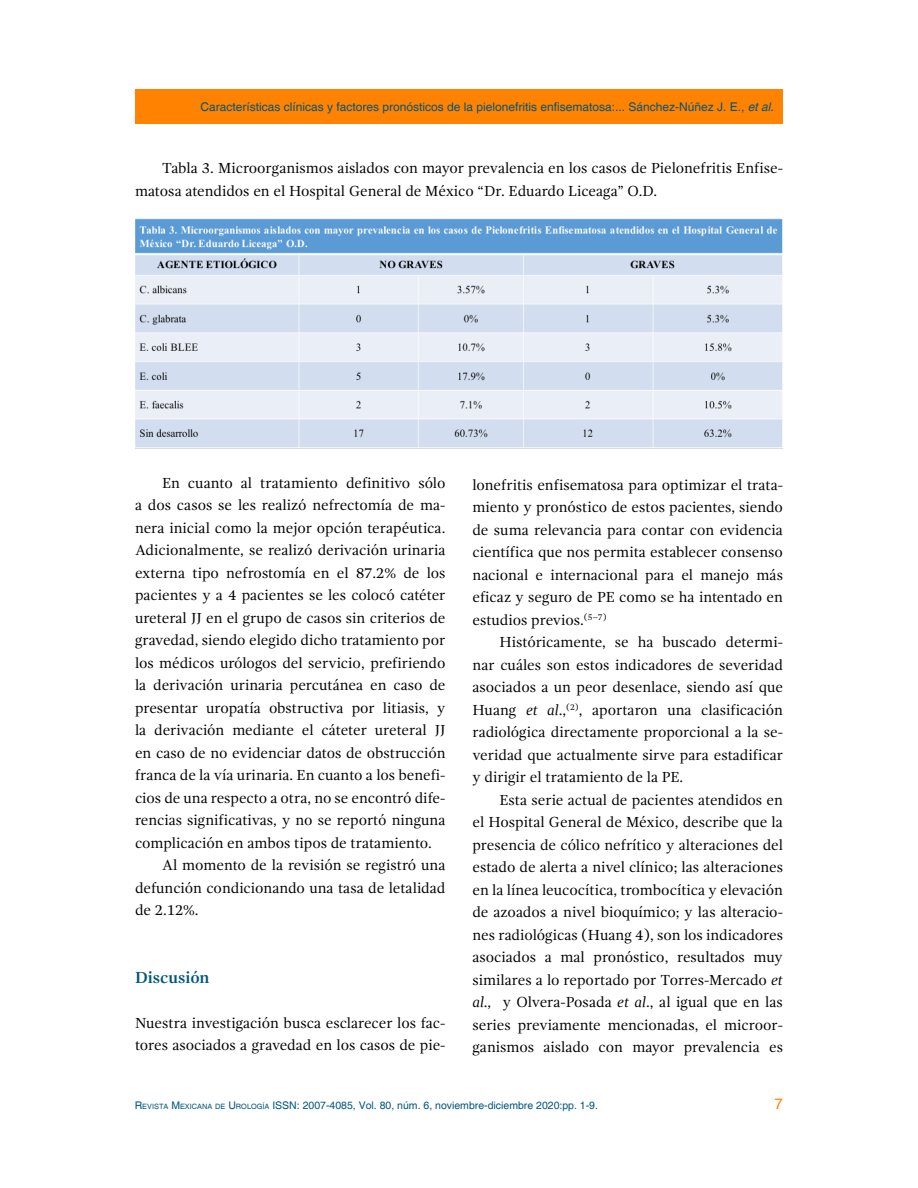
<style>
.page{position:relative;width:918px;height:1188px;background:#fff}
.page>*{position:absolute;margin:0;border:0;box-sizing:border-box;transform-origin:0 0}
.t1{font:700 16.5px "Gandhi Serif";color:#00567d}
.t2{font:15px/22.5px "Gandhi Serif";color:#000;text-align:justify}
.t3{font:15px "Helvetica";color:#ff8300}
.t4{font:12px "Helvetica";color:#00567d}
.t5{font:10.5px "Helvetica";color:#00567d}
.s1{font-style:italic}
.s2{font-style:inherit}
.s3{font-size:7.35px}
</style>
<div class="page">
<div style="left:135px;top:89px;width:648px;height:34px;background:#ff8300"></div>
<img style="left:135px;top:218px;width:648px;height:230px">
<p class="t4" style="left:200px;top:100px;width:575px">Características clínicas y factores pronósticos de la pielonefritis enfisematosa:... Sánchez-Núñez J. E., <span class="s1">et al.</span></p>
<p class="t2" style="left:135px;top:157px;width:649px;text-indent:27px">Tabla 3. Microorganismos aislados con mayor prevalencia en los casos de Pielonefritis Enfise&shy;matosa atendidos en el Hospital General de México “Dr. Eduardo Liceaga” O.D.</p>
<p class="t2" style="left:162px;top:471px;width:285px">En cuanto al tratamiento definitivo sólo</p>
<p class="t2" style="left:135px;top:494px;width:312px">a dos casos se les realizó nefrectomía de ma-</p>
<p class="t2" style="left:135px;top:516px;width:312px">nera inicial como la mejor opción terapéutica.</p>
<p class="t2" style="left:135px;top:539px;width:312px">Adicionalmente, se realizó derivación urinaria</p>
<p class="t2" style="left:135px;top:561px;width:312px">externa tipo nefrostomía en el 87.2% de los</p>
<p class="t2" style="left:135px;top:584px;width:312px">pacientes y a 4 pacientes se les colocó catéter</p>
<p class="t2" style="left:135px;top:606px;width:312px">ureteral JJ en el grupo de casos sin criterios de</p>
<p class="t2" style="left:135px;top:629px;width:312px">gravedad, siendo elegido dicho tratamiento por</p>
<p class="t2" style="left:135px;top:651px;width:312px">los médicos urólogos del servicio, prefiriendo</p>
<p class="t2" style="left:135px;top:674px;width:312px">la derivación urinaria percutánea en caso de</p>
<p class="t2" style="left:135px;top:696px;width:312px">presentar uropatía obstructiva por litiasis, y</p>
<p class="t2" style="left:135px;top:719px;width:312px">la derivación mediante el cáteter ureteral JJ</p>
<p class="t2" style="left:135px;top:741px;width:312px">en caso de no evidenciar datos de obstrucción</p>
<p class="t2" style="left:135px;top:764px;width:312px">franca de la vía urinaria. En cuanto a los benefi-</p>
<p class="t2" style="left:135px;top:786px;width:312px">cios de una respecto a otra, no se encontró dife-</p>
<p class="t2" style="left:135px;top:809px;width:312px">rencias significativas, y no se reportó ninguna</p>
<p class="t2" style="left:135px;top:831px;width:299px">complicación en ambos tipos de tratamiento.</p>
<p class="t2" style="left:162px;top:854px;width:285px">Al momento de la revisión se registró una</p>
<p class="t2" style="left:135px;top:876px;width:312px">defunción condicionando una tasa de letalidad</p>
<p class="t2" style="left:135px;top:899px;width:65px">de 2.12%.</p>
<p class="t1" style="left:135px;top:968px;width:76px">Discusión</p>
<p class="t2" style="left:135px;top:1011px;width:312px">Nuestra investigación busca esclarecer los fac&shy;tores asociados a gravedad en los casos de pie-</p>
<p class="t2" style="left:472px;top:473px;width:312px">lonefritis enfisematosa para optimizar el trata&shy;miento y pronóstico de estos pacientes, siendo de suma relevancia para contar con evidencia científica que nos permita establecer consenso nacional e internacional para el manejo más eficaz y seguro de PE como se ha intentado en estudios previos.<sup>(5–7)</sup></p>
<p class="t2" style="left:472px;top:631px;width:312px;text-indent:27px">Históricamente, se ha buscado determi&shy;nar cuáles son estos indicadores de severidad asociados a un peor desenlace, siendo así que Huang <span class="s1">et al</span>.,<sup>(2)</sup>, aportaron una clasificación radiológica directamente proporcional a la se&shy;veridad que actualmente sirve para estadificar y dirigir el tratamiento de la PE.</p>
<p class="t2" style="left:473px;top:788px;width:312px;text-indent:27px">Esta serie actual de pacientes atendidos en el Hospital General de México, describe que la presencia de cólico nefrítico y alteraciones del estado de alerta a nivel clínico; las alteraciones en la línea leucocítica, trombocítica y elevación de azoados a nivel bioquímico; y las alteracio&shy;nes radiológicas (Huang 4), son los indicadores asociados a mal pronóstico, resultados muy similares a lo reportado por Torres-Mercado <span class="s1">et al.,</span> y Olvera-Posada <span class="s1">et al</span>., al igual que en las series previamente mencionadas, el microor&shy;ganismos aislado con mayor prevalencia es</p>
<p class="t5" style="left:135px;top:1099px;width:465px"><span class="s2">R</span><span class="s3">EVISTA</span> <span class="s2">M</span><span class="s3">EXICANA DE</span> <span class="s2">U</span><span class="s3">ROLOGÍA</span> ISSN: 2007-4085, Vol. 80, núm. 6, noviembre-diciembre 2020:pp. 1-9.</p>
<p class="t3" style="left:774px;top:1095px;width:10px">7</p>
</div>
